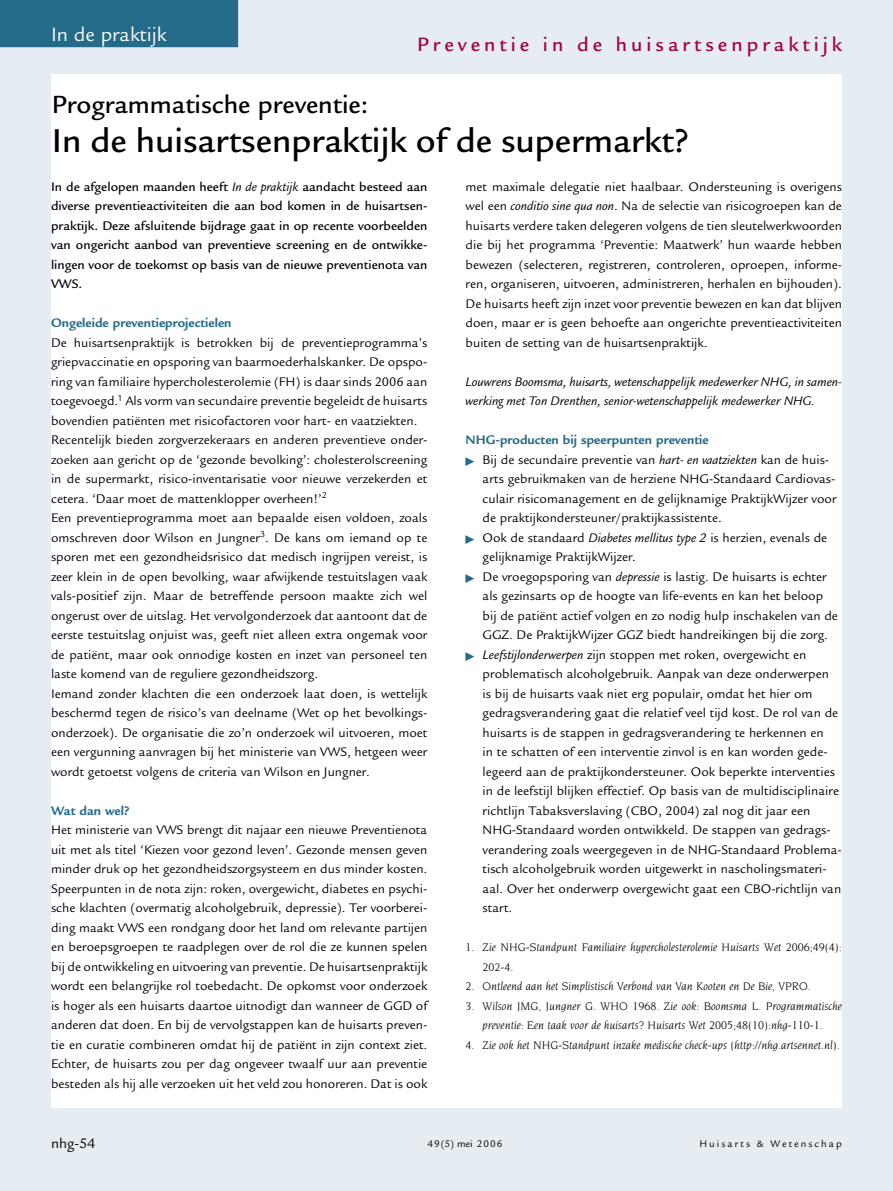
<style>
.page{position:relative;width:893px;height:1191px;background:#e5ecf2}
.page>*{position:absolute;margin:0;border:0;box-sizing:border-box;transform-origin:0 0}
.Artikelkop{font:500 36px "Legacy Sans";color:#000}
.Onderkop{font:500 27px "Legacy Sans";color:#000}
.Rubriekskop{font:500 21px "Legacy Sans";letter-spacing:.19em;color:#a20041}
.t1{font:21px "Legacy Sans";color:#fff}
.t2{font:15px "Legacy Sans";color:#000}
.Opsom1{font:13.5px/19.5px "Legacy Sans";color:#000;text-align:justify}
.Samenvatting{font:500 13.5px/19.5px "Legacy Sans";color:#000;text-align:justify}
.Auteursgegevens{font:italic 13.5px/19.5px "Legacy Sans";color:#000}
.Kop1{font:700 13.5px "Legacy Sans";color:#246a89}
.Blokkop{font:700 13.5px "Legacy Sans";color:#246a89}
.Literatuurlijst{font:italic 12px/19.5px "Novarese";color:#000}
.t3{font:10.5px "Legacy Sans";letter-spacing:.19em;color:#000}
.t4{font:10.5px "Legacy Sans";letter-spacing:.1em;color:#000}
.s1{font-weight:400;font-style:italic}
.s2{font-style:italic}
</style>
<div class="page">
<div style="left:51px;top:74px;width:791px;height:1034px;background:#fff"></div>
<div style="left:0;top:0;width:238px;height:47px;background:#246a89"></div>
<h3 class="t1" style="left:51px;top:22px;width:117px">In de praktijk</h3>
<p class="Rubriekskop" style="left:417px;top:33px;width:426px">Preventie in de huisartsenpraktijk</p>
<p class="Onderkop" style="left:52px;top:89px;width:318px">Programmatische preventie:</p>
<p class="Artikelkop" style="left:52px;top:120px;width:639px">In de huisartsenpraktijk of de supermarkt?</p>
<p class="Samenvatting" style="left:51px;top:177px;width:378px">In de afgelopen maanden heeft <span class="s1">In de praktijk</span> aandacht besteed aan diverse preventieactiviteiten die aan bod komen in de huisartsen&shy;praktijk. Deze afsluitende bijdrage gaat in op recente voorbeelden van ongericht aanbod van preventieve screening en de ontwikke&shy;lingen voor de toekomst op basis van de nieuwe preventienota van VWS.</p>
<p class="Kop1" style="left:51px;top:315px;width:182px">Ongeleide preventieprojectielen</p>
<p class="Opsom1" style="left:51px;top:333px;width:378px">De huisartsenpraktijk is betrokken bij de preventieprogramma’s griepvaccinatie en opsporing van baarmoederhalskanker. De opspo&shy;ring van familiaire hypercholesterolemie (FH) is daar sinds 2006 aan toegevoegd.<sup>1</sup> Als vorm van secundaire preventie begeleidt de huisarts bovendien patiënten met risicofactoren voor hart- en vaatziekten.</p>
<p class="Opsom1" style="left:51px;top:430px;width:378px">Recentelijk bieden zorgverzekeraars en anderen preventieve onder&shy;zoeken aan gericht op de ‘gezonde bevolking’: cholesterolscreening in de supermarkt, risico-inventarisatie voor nieuwe verzekerden et cetera. ‘Daar moet de mattenklopper overheen!’<sup>2</sup></p>
<p class="Opsom1" style="left:51px;top:508px;width:378px">Een preventieprogramma moet aan bepaalde eisen voldoen, zoals omschreven door Wilson en Jungner<sup>3</sup>. De kans om iemand op te sporen met een gezondheidsrisico dat medisch ingrijpen vereist, is zeer klein in de open bevolking, waar afwijkende testuitslagen vaak vals-positief zijn. Maar de betreffende persoon maakte zich wel ongerust over de uitslag. Het vervolgonderzoek dat aantoont dat de eerste testuitslag onjuist was, geeft niet alleen extra ongemak voor de patiënt, maar ook onnodige kosten en inzet van personeel ten laste komend van de reguliere gezondheidszorg.</p>
<p class="Opsom1" style="left:51px;top:684px;width:378px">Iemand zonder klachten die een onderzoek laat doen, is wettelijk beschermd tegen de risico’s van deelname (Wet op het bevolkings&shy;onderzoek). De organisatie die zo’n onderzoek wil uitvoeren, moet een vergunning aanvragen bij het ministerie van VWS, hetgeen weer wordt getoetst volgens de criteria van Wilson en Jungner.</p>
<p class="Kop1" style="left:51px;top:802px;width:80px">Wat dan wel?</p>
<p class="Opsom1" style="left:51px;top:820px;width:378px">Het ministerie van VWS brengt dit najaar een nieuwe Preventienota uit met als titel ‘Kiezen voor gezond leven’. Gezonde mensen geven minder druk op het gezondheidszorgsysteem en dus minder kosten.<br>Speerpunten in de nota zijn: roken, overgewicht, diabetes en psychi&shy;sche klachten (overmatig alcoholgebruik, depressie). Ter voorberei&shy;ding maakt VWS een rondgang door het land om relevante partijen en beroepsgroepen te raadplegen over de rol die ze kunnen spelen bij de ontwikkeling en uitvoering van preventie. De huisartsenpraktijk wordt een belangrijke rol toebedacht. De opkomst voor onderzoek is hoger als een huisarts daartoe uitnodigt dan wanneer de GGD of anderen dat doen. En bij de vervolgstappen kan de huisarts preven&shy;tie en curatie combineren omdat hij de patiënt in zijn context ziet.<br>Echter, de huisarts zou per dag ongeveer twaalf uur aan preventie besteden als hij alle verzoeken uit het veld zou honoreren. Dat is ook</p>
<p class="Opsom1" style="left:466px;top:177px;width:378px">met maximale delegatie niet haalbaar. Ondersteuning is overigens wel een <span class="s2">conditio sine qua non</span>. Na de selectie van risicogroepen kan de huisarts verdere taken delegeren volgens de tien sleutelwerkwoorden die bij het programma ‘Preventie: Maatwerk’ hun waarde hebben bewezen (selecteren, registreren, controleren, oproepen, informe&shy;ren, organiseren, uitvoeren, administreren, herhalen en bijhouden).</p>
<p class="Opsom1" style="left:466px;top:294px;width:378px">De huisarts heeft zijn inzet voor preventie bewezen en kan dat blijven doen, maar er is geen behoefte aan ongerichte preventieactiviteiten buiten de setting van de huisartsenpraktijk.</p>
<p class="Auteursgegevens" style="left:466px;top:372px;width:378px">Louwrens Boomsma, huisarts, wetenschappelijk medewerker NHG, in samen&shy;werking met Ton Drenthen, senior-wetenschappelijk medewerker NHG.</p>
<p class="Blokkop" style="left:466px;top:432px;width:244px">NHG-producten bij speerpunten preventie</p>
<p class="Opsom1" style="left:483px;top:450px;width:355px;text-align:left">Bij de secundaire preventie van <span class="s2">hart- en vaatziekten</span> kan de huis&shy;arts gebruikmaken van de herziene NHG-Standaard Cardiovas&shy;culair risicomanagement en de gelijknamige PraktijkWijzer voor de praktijkondersteuner/praktijkassistente.</p>
<p class="Opsom1" style="left:483px;top:528px;width:346px">Ook de standaard <span class="s2">Diabetes mellitus type 2</span> is herzien, evenals de gelijknamige PraktijkWijzer.</p>
<p class="Opsom1" style="left:483px;top:567px;width:357px;text-align:left">De vroegopsporing van <span class="s2">depressie</span> is lastig. De huisarts is echter als gezinsarts op de hoogte van life-events en kan het beloop bij de patiënt actief volgen en zo nodig hulp inschakelen van de GGZ. De PraktijkWijzer GGZ biedt handreikingen bij die zorg.</p>
<p class="Opsom1" style="left:483px;top:645px;width:361px;text-align:left"><span class="s2">Leefstijlonderwerpen</span> zijn stoppen met roken, overgewicht en problematisch alcoholgebruik. Aanpak van deze onderwerpen<br>is bij de huisarts vaak niet erg populair, omdat het hier om gedragsverandering gaat die relatief veel tijd kost. De rol van de huisarts is de stappen in gedragsverandering te herkennen en<br>in te schatten of een interventie zinvol is en kan worden gede&shy;legeerd aan de praktijkondersteuner. Ook beperkte interventies in de leefstijl blijken effectief. Op basis van de multidisciplinaire richtlijn Tabaksverslaving (CBO, 2004) zal nog dit jaar een NHG-Standaard worden ontwikkeld. De stappen van gedrags&shy;verandering zoals weergegeven in de NHG-Standaard Problema&shy;tisch alcoholgebruik worden uitgewerkt in nascholingsmateri&shy;aal. Over het onderwerp overgewicht gaat een CBO-richtlijn van start.</p>
<p class="Literatuurlijst" style="left:483px;top:937px;width:361px;text-indent:-17px">1. Zie NHG-Standpunt Familiaire hypercholesterolemie Huisarts Wet 2006;49(4):<br>202-4.</p>
<p class="Literatuurlijst" style="left:466px;top:976px;width:347px">2. Ontleend aan het Simplistisch Verbond van Van Kooten en De Bie, VPRO.</p>
<p class="Literatuurlijst" style="left:466px;top:996px;width:378px;text-align:center">3. Wilson JMG, Jungner G. WHO 1968. Zie ook: Boomsma L. Programmatische preventie: Een taak voor de huisarts? Huisarts Wet 2005;48(10):nhg-110-1.</p>
<p class="Literatuurlijst" style="left:466px;top:1035px;width:376px">4. Zie ook het NHG-Standpunt inzake medische check-ups (http://nhg.artsennet.nl).</p>
<p class="t2" style="left:51px;top:1134px;width:46px">nhg-54</p>
<p class="t4" style="left:427px;top:1138px;width:77px">49(5) mei 2006</p>
<p class="t3" style="left:699px;top:1138px;width:144px">Huisarts &amp; Wetenschap</p>
</div>
